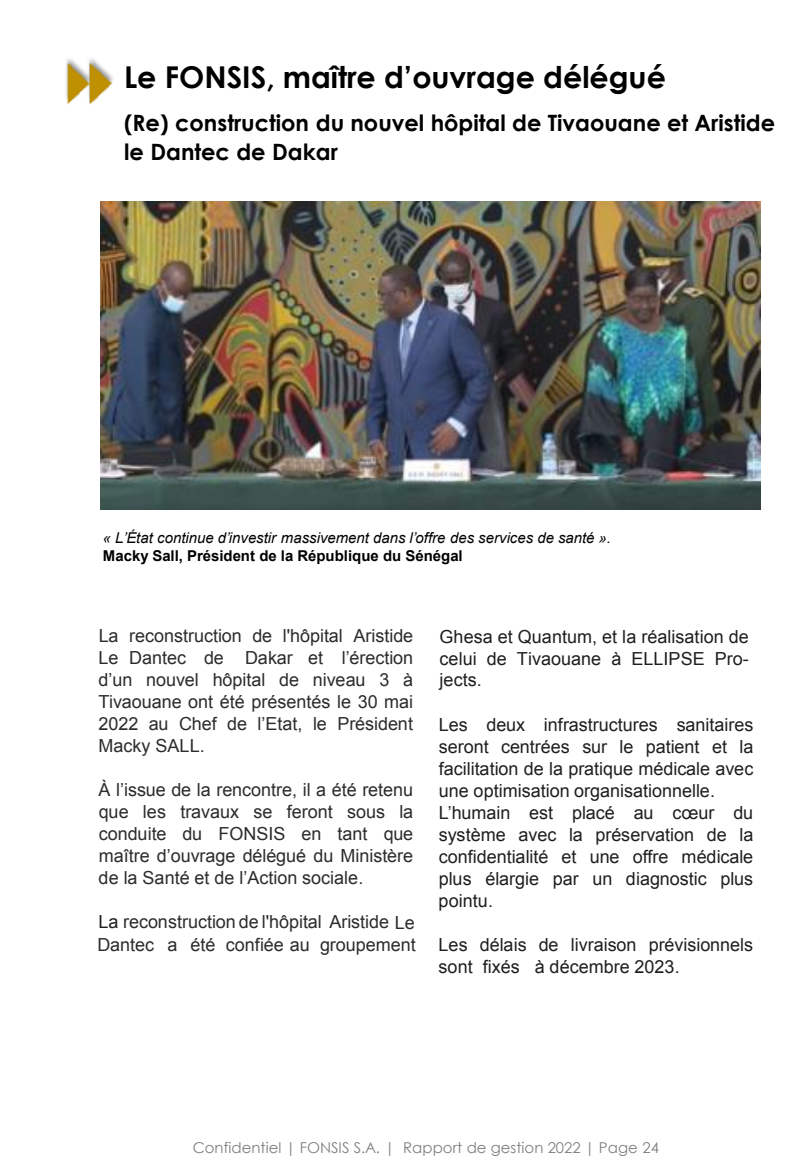
<style>
.page{position:relative;width:810px;height:1170px;background:#fff}
.page>*{position:absolute;margin:0;border:0;box-sizing:border-box;transform-origin:0 0}
.t1{font:700 30px "Century Gothic";color:#000}
.t2{font:700 22.5px/29px "Century Gothic";color:#000}
.t3{font:18px/22px "Arial";color:#201f1e}
.t4{font:18px/22px "Arial";color:#2d2c2c;text-align:justify}
.t5{font:italic 15px "Arial";color:#000}
.t6{font:15px "Century Gothic";color:#7f7f7f}
.t7{font:700 15px "Arial";color:#000}
.s1{color:#201f1e}
</style>
<div class="page">
<img style="left:101px;top:202px;width:659px;height:307px">
<img style="left:66px;top:58px;width:47px;height:46px">
<h1 class="t1" style="left:124px;top:55px;width:543px">Le FONSIS, maître d’ouvrage délégué</h1>
<p class="t2" style="left:124px;top:108px;width:653px">(Re) construction du nouvel hôpital de Tivaouane et Aristide le Dantec de Dakar</p>
<p class="t5" style="left:103px;top:528px;width:510px">« L’État continue d’investir massivement dans l’offre des services de santé ».</p>
<p class="t7" style="left:103px;top:546px;width:362px">Macky Sall, Président de la République du Sénégal</p>
<p class="t4" style="left:98px;top:625px;width:316px">La reconstruction de l'hôpital Aristide Le Dantec de Dakar et l’érection d’un nouvel hôpital de niveau 3 à Tivaouane ont été présentés le 30 mai 2022 au Chef de l’Etat, le Président Macky SALL.</p>
<p class="t4" style="left:98px;top:779px;width:316px">À l’issue de la rencontre, il a été retenu que les travaux se feront sous la conduite du FONSIS en tant que maître d’ouvrage délégué du Ministère de la Santé et de l’Action sociale.</p>
<p class="t4" style="left:97px;top:911px;width:320px"><span class="s1">La</span> reconstruction de l'hôpital Aristide Le<br>Dantec a été confiée au groupement</p>
<p class="t3" style="left:440px;top:626px;width:311px;line-height:21.6px;text-align:justify">Ghesa et Quantum, et la réalisation de celui de Tivaouane à ELLIPSE Pro&shy;jects.</p>
<p class="t3" style="left:439px;top:713px;width:316px">Les deux infrastructures sanitaires seront centrées sur le patient et la facilitation de la pratique médicale avec une optimisation organisationnelle.<br>L’humain est placé au cœur du système avec la préservation de la confidentialité et une offre médicale plus élargie par un diagnostic plus pointu.</p>
<p class="t3" style="left:439px;top:934px;width:316px">Les délais de livraison prévisionnels sont fixés à décembre 2023.</p>
<p class="t6" style="left:193px;top:1137px;width:468px">Confidentiel | FONSIS S.A. | Rapport de gestion 2022 | Page 24</p>
</div>
